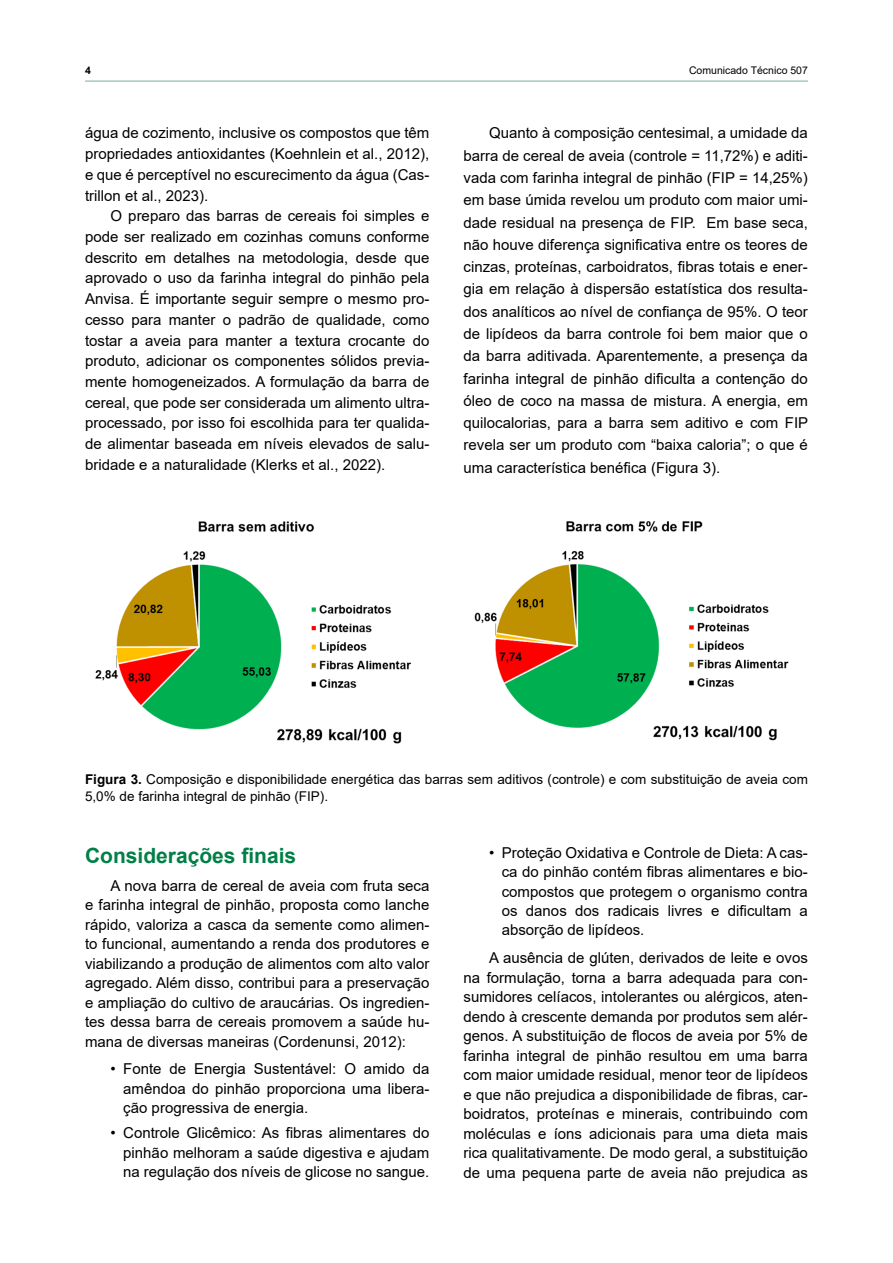
<style>
.page{position:relative;width:893px;height:1263px;background:#fff}
.page>*{position:absolute;margin:0;border:0;box-sizing:border-box;transform-origin:0 0}
.t1{font:700 21px "Arial";color:#008047}
.t2{font:15px/19.5px "Arial";color:#000;text-align:justify}
.t3{font:13.5px/16.5px "Arial";color:#000}
.t4{font:10.5px "Arial";color:#000}
.t5{font:700 10.5px "Arial";color:#000}
.s1{font-weight:700}
</style>
<div class="page">
<hr style="left:85px;top:80px;width:723px;height:2px;background:#a4cbb7">
<img style="left:95px;top:521px;width:317px;height:223px">
<img style="left:474px;top:521px;width:315px;height:220px">
<p class="t5" style="left:85px;top:62px;width:7px">4</p>
<p class="t4" style="left:689px;top:63px;width:120px">Comunicado Técnico 507</p>
<p class="t2" style="left:85px;top:123px;width:346px;line-height:20.7px">água de cozimento, inclusive os compostos que têm propriedades antioxidantes (Koehnlein et al., 2012), e que é perceptível no escurecimento da água (Cas&shy;trillon et al., 2023).</p>
<p class="t2" style="left:85px;top:206px;width:346px;line-height:20.7px;text-indent:26px">O preparo das barras de cereais foi simples e pode ser realizado em cozinhas comuns conforme descrito em detalhes na metodologia, desde que aprovado o uso da farinha integral do pinhão pela Anvisa. É importante seguir sempre o mesmo pro&shy;cesso para manter o padrão de qualidade, como tostar a aveia para manter a textura crocante do produto, adicionar os componentes sólidos previa&shy;mente homogeneizados. A formulação da barra de cereal, que pode ser considerada um alimento ultra&shy;processado, por isso foi escolhida para ter qualida&shy;de alimentar baseada em níveis elevados de salu&shy;bridade e a naturalidade (Klerks et al., 2022).</p>
<p class="t2" style="left:463px;top:122px;width:346px;line-height:22.2px;text-indent:26px">Quanto à composição centesimal, a umidade da barra de cereal de aveia (controle = 11,72%) e aditi&shy;vada com farinha integral de pinhão (FIP = 14,25%) em base úmida revelou um produto com maior umi&shy;dade residual na presença de FIP. Em base seca, não houve diferença significativa entre os teores de cinzas, proteínas, carboidratos, fibras totais e ener&shy;gia em relação à dispersão estatística dos resulta&shy;dos analíticos ao nível de confiança de 95%. O teor de lipídeos da barra controle foi bem maior que o da barra aditivada. Aparentemente, a presença da farinha integral de pinhão dificulta a contenção do óleo de coco na massa de mistura. A energia, em quilocalorias, para a barra sem aditivo e com FIP revela ser um produto com “baixa caloria”; o que é uma característica benéfica (Figura 3).</p>
<p class="t3" style="left:85px;top:771px;width:724px"><span class="s1">Figura 3.</span> Composição e disponibilidade energética das barras sem aditivos (controle) e com substituição de aveia com<br>5,0% de farinha integral de pinhão (FIP).</p>
<h1 class="t1" style="left:85px;top:840px;width:213px">Considerações finais</h1>
<p class="t2" style="left:85px;top:875px;width:346px;text-indent:26px">A nova barra de cereal de aveia com fruta seca e farinha integral de pinhão, proposta como lanche rápido, valoriza a casca da semente como alimen&shy;to funcional, aumentando a renda dos produtores e viabilizando a produção de alimentos com alto valor agregado. Além disso, contribui para a preservação e ampliação do cultivo de araucárias. Os ingredien&shy;tes dessa barra de cereais promovem a saúde hu&shy;mana de diversas maneiras (Cordenunsi, 2012):</p>
<p class="t2" style="left:123px;top:1059px;width:308px;text-indent:-13px">• Fonte de Energia Sustentável: O amido da amêndoa do pinhão proporciona uma libera&shy;ção progressiva de energia.</p>
<p class="t2" style="left:123px;top:1123px;width:308px;text-indent:-13px">• Controle Glicêmico: As fibras alimentares do pinhão melhoram a saúde digestiva e ajudam na regulação dos níveis de glicose no sangue.</p>
<p class="t2" style="left:502px;top:843px;width:308px;text-indent:-13px">• Proteção Oxidativa e Controle de Dieta: A cas&shy;ca do pinhão contém fibras alimentares e bio&shy;compostos que protegem o organismo contra os danos dos radicais livres e dificultam a absorção de lipídeos.</p>
<p class="t2" style="left:463px;top:948px;width:346px;text-indent:26px">A ausência de glúten, derivados de leite e ovos na formulação, torna a barra adequada para con&shy;sumidores celíacos, intolerantes ou alérgicos, aten&shy;dendo à crescente demanda por produtos sem alér&shy;genos. A substituição de flocos de aveia por 5% de farinha integral de pinhão resultou em uma barra com maior umidade residual, menor teor de lipídeos e que não prejudica a disponibilidade de fibras, car&shy;boidratos, proteínas e minerais, contribuindo com moléculas e íons adicionais para uma dieta mais rica qualitativamente. De modo geral, a substituição de uma pequena parte de aveia não prejudica as</p>
</div>
